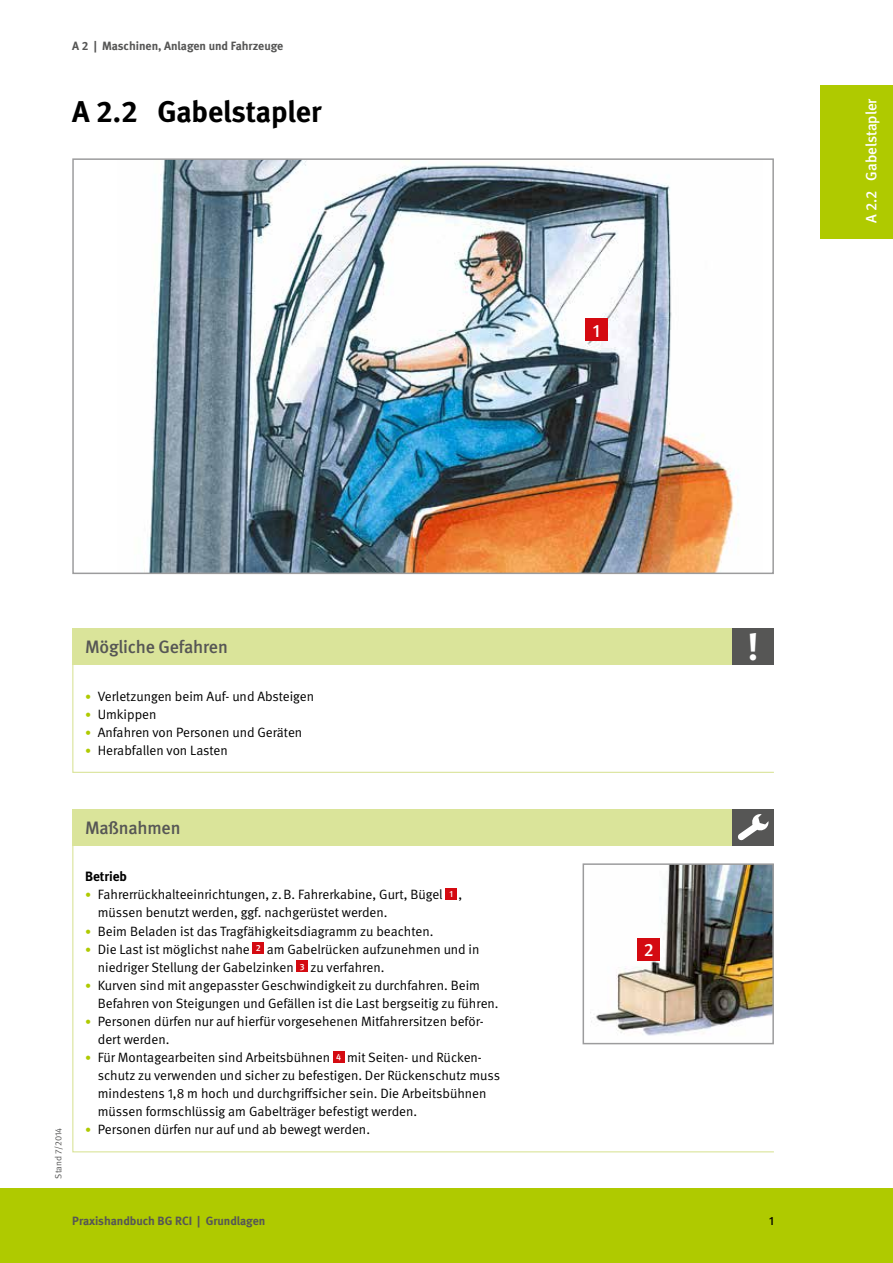
<style>
.page{position:relative;width:893px;height:1263px;background:#fff}
.page>*{position:absolute;margin:0;border:0;box-sizing:border-box;transform-origin:0 0}
.t1{font:700 38.1px "DGUV Meta";color:#fff}
.t2{font:700 30px "DGUV Meta";letter-spacing:-.005em;color:#000}
.t3{font:500 18px "DGUV Meta";letter-spacing:-.01em;color:#565655}
.t4{font:500 18px "DGUV Meta";color:#fff}
.t5{font:500 15px "DGUV Meta";color:#fff}
.t6{font:13.5px/18.1px "DGUV Meta";color:#000}
.t7{font:700 13.5px "DGUV Meta";color:#000}
.t8{font:700 12px "DGUV Meta";color:#565655}
.t9{font:500 12px "DGUV Meta";color:#000}
.t10{font:9px "DGUV Meta";color:#565655}
.s1{font-size:12px;color:#afca00}
</style>
<div class="page">
<div style="left:0;top:1188px;width:893px;height:75px;background:#afca00"></div>
<img style="left:144px;top:161px;width:595px;height:410px">
<div style="left:72px;top:158px;width:702px;height:416px;border:2px solid #9c9c9d"></div>
<div style="left:585px;top:319px;width:22px;height:22px;background:#d40a11"></div>
<svg style="left:72px;top:664px;width:702px;height:109px"></svg>
<div style="left:72px;top:628px;width:702px;height:36px;background:#dae49a"></div>
<svg style="left:72px;top:845px;width:702px;height:308px"></svg>
<div style="left:446px;top:888px;width:11px;height:11px;background:#d40a11"></div>
<div style="left:253px;top:942px;width:11px;height:11px;background:#d40a11"></div>
<div style="left:297px;top:961px;width:11px;height:11px;background:#d40a11"></div>
<div style="left:333px;top:1051px;width:11px;height:11px;background:#d40a11"></div>
<div style="left:72px;top:809px;width:702px;height:36px;background:#dae49a"></div>
<img style="left:590px;top:866px;width:181px;height:175px">
<div style="left:583px;top:863px;width:191px;height:181px;border:2px solid #9c9c9d"></div>
<div style="left:638px;top:938px;width:22px;height:22px;background:#d40a11"></div>
<div style="left:732px;top:809px;width:42px;height:36px;background:#565655"></div>
<svg style="left:738px;top:814px;width:31px;height:27px"></svg>
<div style="left:732px;top:628px;width:42px;height:36px;background:#565655"></div>
<div style="left:821px;top:85px;width:72px;height:153px;background:#afca00"></div>
<p class="t8" style="left:72px;top:39px;width:213px">A 2 | Maschinen, Anlagen und Fahrzeuge</p>
<h2 class="t2" style="left:72px;top:94px;width:251px">A 2.2 Gabelstapler</h2>
<h3 class="t4" style="left:593px;top:320px;width:9px">1</h3>
<p class="t5" style="left:862px;top:223px;width:126px;rotate:-90deg">A 2.2 Gabelstapler</p>
<h3 class="t3" style="left:85px;top:636px;width:144px">Mögliche Gefahren</h3>
<p class="t6" style="left:85px;top:687px;width:231px"><span class="s1">•</span> Verletzungen beim Auf- und Absteigen</p>
<p class="t6" style="left:85px;top:705px;width:73px"><span class="s1">•</span> Umkippen</p>
<p class="t6" style="left:85px;top:723px;width:219px"><span class="s1">•</span> Anfahren von Personen und Geräten</p>
<p class="t6" style="left:85px;top:741px;width:144px"><span class="s1">•</span> Herabfallen von Lasten</p>
<h1 class="t1" style="left:748px;top:624px;width:13px">!</h1>
<p class="t10" style="left:53px;top:1178px;width:52px;rotate:-90deg">Stand 7/2014</p>
<h3 class="t3" style="left:85px;top:817px;width:97px">Maßnahmen</h3>
<p class="t7" style="left:85px;top:869px;width:44px">Betrieb</p>
<p class="t6" style="left:98px;top:886px;width:366px;text-indent:-13px"><span class="s1">•</span> Fahrerrückhalteeinrichtungen, z.B. Fahrerkabine, Gurt, Bügel <sup>1</sup> , müssen benutzt werden, ggf. nachgerüstet werden.</p>
<p class="t6" style="left:85px;top:922px;width:350px"><span class="s1">•</span> Beim Beladen ist das Tragfähigkeitsdiagramm zu beachten.</p>
<p class="t6" style="left:98px;top:940px;width:383px;text-indent:-13px"><span class="s1">•</span> Die Last ist möglichst nahe <sup>2</sup> am Gabelrücken aufzunehmen und in niedriger Stellung der Gabelzinken <sup>3</sup> zu verfahren.</p>
<p class="t6" style="left:98px;top:976px;width:402px;text-indent:-13px"><span class="s1">•</span> Kurven sind mit angepasster Geschwindigkeit zu durchfahren. Beim<br>Befahren von Steigungen und Gefällen ist die Last bergseitig zu führen.</p>
<p class="t6" style="left:98px;top:1012px;width:387px;text-indent:-13px"><span class="s1">•</span> Personen dürfen nur auf hierfür vorgesehenen Mitfahrersitzen beför&shy;dert werden.</p>
<p class="t6" style="left:98px;top:1049px;width:404px;text-indent:-13px"><span class="s1">•</span> Für Montagearbeiten sind Arbeitsbühnen <sup>4</sup> mit Seiten- und Rücken&shy;schutz zu verwenden und sicher zu befestigen. Der Rückenschutz muss mindestens 1,8 m hoch und durchgriffsicher sein. Die Arbeitsbühnen müssen formschlüssig am Gabelträger befestigt werden.</p>
<p class="t6" style="left:85px;top:1121px;width:286px"><span class="s1">•</span> Personen dürfen nur auf und ab bewegt werden.</p>
<h3 class="t4" style="left:644px;top:939px;width:11px">2</h3>
<p class="t8" style="left:72px;top:1213px;width:195px">Praxishandbuch BG RCI | Grundlagen</p>
<p class="t9" style="left:769px;top:1213px;width:6px">1</p>
</div>
